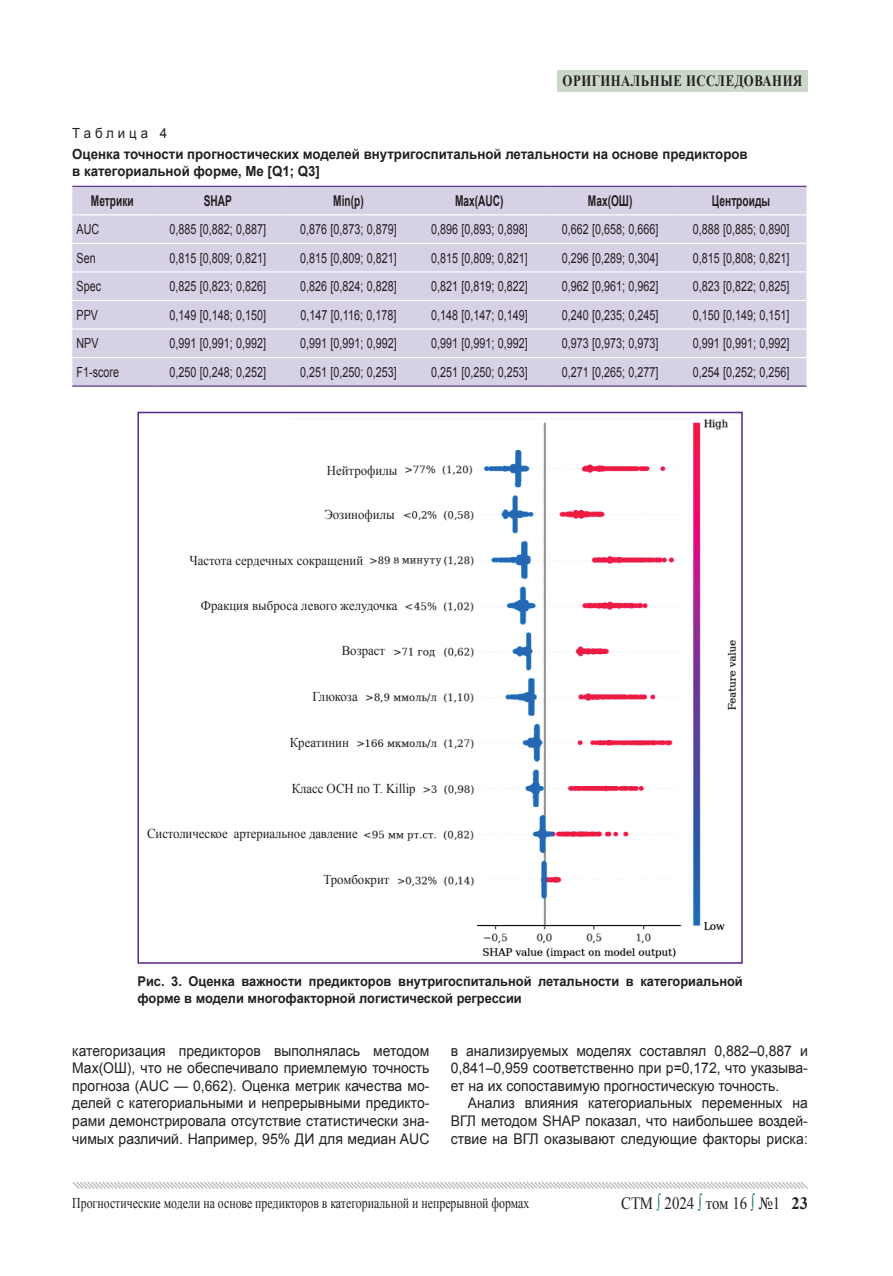
<style>
.page{position:relative;width:893px;height:1276px;background:#fff}
.page>*{position:absolute;margin:0;border:0;box-sizing:border-box;transform-origin:0 0}
.t1{font:17.4px "Times New Roman";color:#231f20;scale:.86 1}
.t2{font:700 15.75px "Times New Roman";letter-spacing:.04em;color:#231f20;scale:.81 1}
.t3{font:15px "Times New Roman";color:#231f20;scale:.79 1}
.t4{font:700 14.85px "Arial";letter-spacing:.005em;color:#231f20;scale:.68 1}
.t5{font:14.7px/17.7px "Arial";color:#231f20;text-align:justify;scale:.95 1}
.t6{font:13.95px "Arial";letter-spacing:.005em;color:#231f20;scale:.77 1}
.t7{font:700 13.95px/16.8px "Arial";color:#231f20;scale:.95 1}
.t8{font:13.95px "Arial";letter-spacing:.3em;color:#231f20;scale:.95 1}
.t9{font:13.5px "Times New Roman";color:#231f20;scale:.95 1}
.t10{font:700 13.5px/16.2px "Arial";color:#231f20;scale:.95 1}
.s1{color:#127c43}
.s2{font-weight:700}
</style>
<div class="page">
<svg style="left:72px;top:1181px;width:736px;height:8px"></svg>
<div style="left:557px;top:70px;width:251px;height:21px;background:#cbd8c9"></div>
<div style="left:72px;top:187px;width:734px;height:198px;background:#d7d1e6"></div>
<hr style="left:72px;top:214px;width:80px;height:1px;background:#fff">
<hr style="left:152px;top:214px;width:131px;height:1px;background:#fff">
<hr style="left:283px;top:214px;width:131px;height:1px;background:#fff">
<hr style="left:414px;top:214px;width:131px;height:1px;background:#fff">
<hr style="left:545px;top:214px;width:131px;height:1px;background:#fff">
<hr style="left:676px;top:214px;width:130px;height:1px;background:#fff">
<hr style="left:72px;top:243px;width:80px;height:1px;background:#fff">
<hr style="left:152px;top:243px;width:131px;height:1px;background:#fff">
<hr style="left:283px;top:243px;width:131px;height:1px;background:#fff">
<hr style="left:414px;top:243px;width:131px;height:1px;background:#fff">
<hr style="left:545px;top:243px;width:131px;height:1px;background:#fff">
<hr style="left:676px;top:243px;width:130px;height:1px;background:#fff">
<hr style="left:72px;top:271px;width:80px;height:1px;background:#fff">
<hr style="left:152px;top:271px;width:131px;height:1px;background:#fff">
<hr style="left:283px;top:271px;width:131px;height:1px;background:#fff">
<hr style="left:414px;top:271px;width:131px;height:1px;background:#fff">
<hr style="left:545px;top:271px;width:131px;height:1px;background:#fff">
<hr style="left:676px;top:271px;width:130px;height:1px;background:#fff">
<hr style="left:72px;top:300px;width:80px;height:1px;background:#fff">
<hr style="left:152px;top:300px;width:131px;height:1px;background:#fff">
<hr style="left:283px;top:300px;width:131px;height:1px;background:#fff">
<hr style="left:414px;top:300px;width:131px;height:1px;background:#fff">
<hr style="left:545px;top:300px;width:131px;height:1px;background:#fff">
<hr style="left:676px;top:300px;width:130px;height:1px;background:#fff">
<hr style="left:72px;top:328px;width:80px;height:1px;background:#fff">
<hr style="left:152px;top:328px;width:131px;height:1px;background:#fff">
<hr style="left:283px;top:328px;width:131px;height:1px;background:#fff">
<hr style="left:414px;top:328px;width:131px;height:1px;background:#fff">
<hr style="left:545px;top:328px;width:131px;height:1px;background:#fff">
<hr style="left:676px;top:328px;width:130px;height:1px;background:#fff">
<hr style="left:72px;top:186px;width:80px;height:1px;background:#542685">
<hr style="left:152px;top:186px;width:131px;height:1px;background:#542685">
<hr style="left:283px;top:186px;width:131px;height:1px;background:#542685">
<hr style="left:414px;top:186px;width:131px;height:1px;background:#542685">
<hr style="left:545px;top:186px;width:131px;height:1px;background:#542685">
<hr style="left:676px;top:186px;width:130px;height:1px;background:#542685">
<hr style="left:72px;top:357px;width:80px;height:1px;background:#fff">
<hr style="left:152px;top:357px;width:131px;height:1px;background:#fff">
<hr style="left:283px;top:357px;width:131px;height:1px;background:#fff">
<hr style="left:414px;top:357px;width:131px;height:1px;background:#fff">
<hr style="left:545px;top:357px;width:131px;height:1px;background:#fff">
<hr style="left:676px;top:357px;width:130px;height:1px;background:#fff">
<hr style="left:72px;top:385px;width:80px;height:2px;background:#542685">
<hr style="left:152px;top:385px;width:131px;height:2px;background:#542685">
<hr style="left:283px;top:385px;width:131px;height:2px;background:#542685">
<hr style="left:414px;top:385px;width:131px;height:2px;background:#542685">
<hr style="left:545px;top:385px;width:131px;height:2px;background:#542685">
<hr style="left:676px;top:385px;width:130px;height:2px;background:#542685">
<img style="left:357px;top:419px;width:379px;height:540px">
<div style="left:137px;top:412px;width:606px;height:551px;border:2px solid #542685"></div>
<p class="t2" style="left:563px;top:70px;width:297px">оригинальные исследования</p>
<p class="t8" style="left:72px;top:124px;width:101px">Таблица 4</p>
<p class="t7" style="left:72px;top:146px;width:712px">Оценка точности прогностических моделей внутригоспитальной летальности на основе предикторов в категориальной форме, Me [Q1; Q3]</p>
<p class="t4" style="left:91px;top:190px;width:64px">Метрики</p>
<p class="t4" style="left:204px;top:190px;width:43px">SHAP</p>
<p class="t4" style="left:333px;top:190px;width:46px">Мin(p)</p>
<p class="t4" style="left:455px;top:190px;width:73px">Мax(AUC)</p>
<p class="t4" style="left:588px;top:190px;width:67px">Мax(ОШ)</p>
<p class="t4" style="left:712px;top:190px;width:87px">Центроиды</p>
<p class="t6" style="left:77px;top:220px;width:31px">AUC</p>
<p class="t6" style="left:169px;top:220px;width:127px">0,885 [0,882; 0,887]</p>
<p class="t6" style="left:300px;top:220px;width:127px">0,876 [0,873; 0,879]</p>
<p class="t6" style="left:431px;top:220px;width:127px">0,896 [0,893; 0,898]</p>
<p class="t6" style="left:562px;top:220px;width:127px">0,662 [0,658; 0,666]</p>
<p class="t6" style="left:693px;top:220px;width:127px">0,888 [0,885; 0,890]</p>
<p class="t6" style="left:77px;top:249px;width:26px">Sen</p>
<p class="t6" style="left:169px;top:249px;width:127px">0,815 [0,809; 0,821]</p>
<p class="t6" style="left:300px;top:249px;width:127px">0,815 [0,809; 0,821]</p>
<p class="t6" style="left:431px;top:249px;width:127px">0,815 [0,809; 0,821]</p>
<p class="t6" style="left:562px;top:249px;width:127px">0,296 [0,289; 0,304]</p>
<p class="t6" style="left:693px;top:249px;width:127px">0,815 [0,808; 0,821]</p>
<p class="t6" style="left:77px;top:277px;width:33px">Spec</p>
<p class="t6" style="left:169px;top:277px;width:127px">0,825 [0,823; 0,826]</p>
<p class="t6" style="left:300px;top:277px;width:127px">0,826 [0,824; 0,828]</p>
<p class="t6" style="left:431px;top:277px;width:127px">0,821 [0,819; 0,822]</p>
<p class="t6" style="left:562px;top:277px;width:127px">0,962 [0,961; 0,962]</p>
<p class="t6" style="left:693px;top:277px;width:127px">0,823 [0,822; 0,825]</p>
<p class="t6" style="left:77px;top:306px;width:29px">PPV</p>
<p class="t6" style="left:169px;top:306px;width:127px">0,149 [0,148; 0,150]</p>
<p class="t6" style="left:301px;top:306px;width:126px">0,147 [0,116; 0,178]</p>
<p class="t6" style="left:431px;top:306px;width:127px">0,148 [0,147; 0,149]</p>
<p class="t6" style="left:562px;top:306px;width:127px">0,240 [0,235; 0,245]</p>
<p class="t6" style="left:693px;top:306px;width:127px">0,150 [0,149; 0,151]</p>
<p class="t6" style="left:77px;top:334px;width:30px">NPV</p>
<p class="t6" style="left:169px;top:334px;width:127px">0,991 [0,991; 0,992]</p>
<p class="t6" style="left:300px;top:334px;width:127px">0,991 [0,991; 0,992]</p>
<p class="t6" style="left:431px;top:334px;width:127px">0,991 [0,991; 0,992]</p>
<p class="t6" style="left:562px;top:334px;width:127px">0,973 [0,973; 0,973]</p>
<p class="t6" style="left:693px;top:334px;width:127px">0,991 [0,991; 0,992]</p>
<p class="t6" style="left:77px;top:363px;width:57px">F1-score</p>
<p class="t6" style="left:169px;top:363px;width:127px">0,250 [0,248; 0,252]</p>
<p class="t6" style="left:300px;top:363px;width:127px">0,251 [0,250; 0,253]</p>
<p class="t6" style="left:431px;top:363px;width:127px">0,251 [0,250; 0,253]</p>
<p class="t6" style="left:562px;top:363px;width:127px">0,271 [0,265; 0,277]</p>
<p class="t6" style="left:693px;top:363px;width:127px">0,254 [0,252; 0,256]</p>
<p class="t9" style="left:327px;top:461px;width:76px">Нейтрофилы</p>
<p class="t9" style="left:324px;top:505px;width:75px">Эозинофилы</p>
<p class="t9" style="left:189px;top:551px;width:185px">Частота сердечных сокращений</p>
<p class="t9" style="left:201px;top:597px;width:208px">фракция выброса левого желудочка</p>
<p class="t9" style="left:342px;top:642px;width:47px">Возраст</p>
<p class="t9" style="left:313px;top:688px;width:49px">Глюкоза</p>
<p class="t9" style="left:290px;top:734px;width:64px">Креатинин</p>
<p class="t9" style="left:292px;top:779px;width:132px">Класс ОСН по T. Killip</p>
<p class="t9" style="left:147px;top:824px;width:223px">Систолическое артериальное давление</p>
<p class="t9" style="left:323px;top:870px;width:71px">Тромбокрит</p>
<p class="t10" style="left:137px;top:974px;width:639px">Рис. 3. Оценка важности предикторов внутригоспитальной летальности в категориальной форме в модели многофакторной логистической регрессии</p>
<p class="t5" style="left:72px;top:1041px;width:377px">категоризация предикторов выполнялась методом Max(ОШ), что не обеспечивало приемлемую точность прогноза (AUC — 0,662). Оценка метрик качества мо&shy;делей с категориальными и непрерывными предикто&shy;рами демонстрировала отсутствие статистически зна&shy;чимых различий. Например, 95% ДИ для медиан AUC</p>
<p class="t5" style="left:451px;top:1041px;width:377px">в анализируемых моделях составлял 0,882–0,887 и 0,841–0,959 соответственно при p=0,172, что указыва&shy;ет на их сопоставимую прогностическую точность.</p>
<p class="t5" style="left:451px;top:1094px;width:377px;text-indent:17px">Анализ влияния категориальных переменных на ВГЛ методом SHAP показал, что наибольшее воздей&shy;ствие на ВГЛ оказывают следующие факторы риска:</p>
<p class="t3" style="left:72px;top:1192px;width:580px">Прогностические модели на основе предикторов в категориальной и непрерывной формах</p>
<p class="t1" style="left:621px;top:1191px;width:219px">СТМ <span class="s1">∫</span> 2024 <span class="s1">∫</span> том 16 <span class="s1">∫</span> №1 <span class="s2">23</span></p>
</div>
